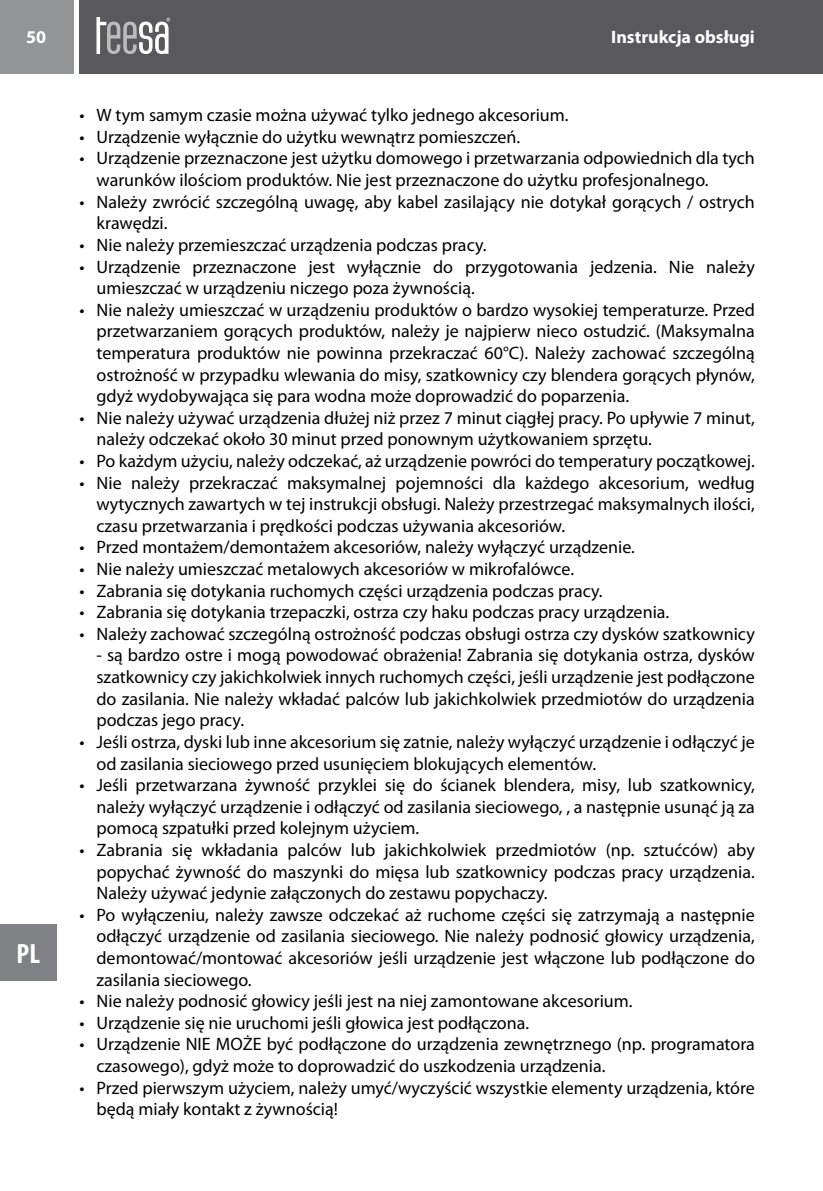
<style>
.page{position:relative;width:823px;height:1191px;background:#fff}
.page>*{position:absolute;margin:0;border:0;box-sizing:border-box;transform-origin:0 0}
.t1{font:700 condensed 28px "Myriad Pro";color:#fff}
.t2{font:18px/21.6px "Myriad Pro";color:#000}
.t3{font:700 18px "Myriad Pro";color:#fff}
</style>
<div class="page">
<div style="left:0;top:0;width:74px;height:74px;background:#929496"></div>
<div style="left:79px;top:0;width:743px;height:74px;background:#59595b"></div>
<svg style="left:96px;top:17px;width:74px;height:37px"></svg>
<div style="left:0;top:924px;width:57px;height:57px;background:#808184"></div>
<p class="t3" style="left:26px;top:25px;width:21px">50</p>
<p class="t3" style="left:611px;top:25px;width:145px">Instrukcja obsługi</p>
<h1 class="t1" style="left:17px;top:936px;width:25px">PL</h1>
<p class="t2" style="left:79px;top:104px;width:490px">• W tym samym czasie można używać tylko jednego akcesorium.</p>
<p class="t2" style="left:79px;top:126px;width:442px">• Urządzenie wyłącznie do użytku wewnątrz pomieszczeń.</p>
<p class="t2" style="left:96px;top:147px;width:659px;text-indent:-17px">• Urządzenie przeznaczone jest użytku domowego i przetwarzania odpowiednich dla tych warunków ilościom produktów. Nie jest przeznaczone do użytku profesjonalnego.</p>
<p class="t2" style="left:96px;top:190px;width:659px;text-indent:-17px">• Należy zwrócić szczególną uwagę, aby kabel zasilający nie dotykał gorących / ostrych krawędzi.</p>
<p class="t2" style="left:79px;top:234px;width:408px">• Nie należy przemieszczać urządzenia podczas pracy.</p>
<p class="t2" style="left:96px;top:255px;width:659px;text-indent:-17px">• Urządzenie przeznaczone jest wyłącznie do przygotowania jedzenia. Nie należy umieszczać w urządzeniu niczego poza żywnością.</p>
<p class="t2" style="left:96px;top:298px;width:659px;text-align:justify;text-indent:-17px">• Nie należy umieszczać w urządzeniu produktów o bardzo wysokiej temperaturze. Przed przetwarzaniem gorących produktów, należy je najpierw nieco ostudzić. (Maksymalna temperatura produktów nie powinna przekraczać 60°C). Należy zachować szczególną ostrożność w przypadku wlewania do misy, szatkownicy czy blendera gorących płynów, gdyż wydobywająca się para wodna może doprowadzić do poparzenia.</p>
<p class="t2" style="left:96px;top:406px;width:659px;text-indent:-17px">• Nie należy używać urządzenia dłużej niż przez 7 minut ciągłej pracy. Po upływie 7 minut, należy odczekać około 30 minut przed ponownym użytkowaniem sprzętu.</p>
<p class="t2" style="left:79px;top:450px;width:676px">• Po każdym użyciu, należy odczekać, aż urządzenie powróci do temperatury początkowej.</p>
<p class="t2" style="left:96px;top:471px;width:659px;text-align:justify;text-indent:-17px">• Nie należy przekraczać maksymalnej pojemności dla każdego akcesorium, według wytycznych zawartych w tej instrukcji obsługi. Należy przestrzegać maksymalnych ilości, czasu przetwarzania i prędkości podczas używania akcesoriów.</p>
<p class="t2" style="left:79px;top:536px;width:556px">• Przed montażem/demontażem akcesoriów, należy wyłączyć urządzenie.</p>
<p class="t2" style="left:79px;top:558px;width:496px">• Nie należy umieszczać metalowych akcesoriów w mikrofalówce.</p>
<p class="t2" style="left:79px;top:579px;width:524px">• Zabrania się dotykania ruchomych części urządzenia podczas pracy.</p>
<p class="t2" style="left:79px;top:601px;width:591px">• Zabrania się dotykania trzepaczki, ostrza czy haku podczas pracy urządzenia.</p>
<p class="t2" style="left:79px;top:622px;width:676px">• Należy zachować szczególną ostrożność podczas obsługi ostrza czy dysków szatkownicy</p>
<p class="t2" style="left:96px;top:644px;width:659px;text-align:justify">- są bardzo ostre i mogą powodować obrażenia! Zabrania się dotykania ostrza, dysków szatkownicy czy jakichkolwiek innych ruchomych części, jeśli urządzenie jest podłączone do zasilania. Nie należy wkładać palców lub jakichkolwiek przedmiotów do urządzenia podczas jego pracy.</p>
<p class="t2" style="left:96px;top:730px;width:659px;text-indent:-17px">• Jeśli ostrza, dyski lub inne akcesorium się zatnie, należy wyłączyć urządzenie i odłączyć je od zasilania sieciowego przed usunięciem blokujących elementów.</p>
<p class="t2" style="left:96px;top:774px;width:659px;text-align:justify;text-indent:-17px">• Jeśli przetwarzana żywność przyklei się do ścianek blendera, misy, lub szatkownicy, należy wyłączyć urządzenie i odłączyć od zasilania sieciowego, , a następnie usunąć ją za pomocą szpatułki przed kolejnym użyciem.</p>
<p class="t2" style="left:96px;top:838px;width:659px;text-align:justify;text-indent:-17px">• Zabrania się wkładania palców lub jakichkolwiek przedmiotów (np. sztućców) aby popychać żywność do maszynki do mięsa lub szatkownicy podczas pracy urządzenia.<br>Należy używać jedynie załączonych do zestawu popychaczy.</p>
<p class="t2" style="left:96px;top:903px;width:659px;text-align:justify;text-indent:-17px">• Po wyłączeniu, należy zawsze odczekać aż ruchome części się zatrzymają a następnie odłączyć urządzenie od zasilania sieciowego. Nie należy podnosić głowicy urządzenia, demontować/montować akcesoriów jeśli urządzenie jest włączone lub podłączone do zasilania sieciowego.</p>
<p class="t2" style="left:79px;top:990px;width:554px">• Nie należy podnosić głowicy jeśli jest na niej zamontowane akcesorium.</p>
<p class="t2" style="left:79px;top:1011px;width:451px">• Urządzenie się nie uruchomi jeśli głowica jest podłączona.</p>
<p class="t2" style="left:96px;top:1033px;width:659px;text-indent:-17px">• Urządzenie NIE MOŻE być podłączone do urządzenia zewnętrznego (np. programatora czasowego), gdyż może to doprowadzić do uszkodzenia urządzenia.</p>
<p class="t2" style="left:96px;top:1076px;width:659px;text-indent:-17px">• Przed pierwszym użyciem, należy umyć/wyczyścić wszystkie elementy urządzenia, które będą miały kontakt z żywnością!</p>
</div>
